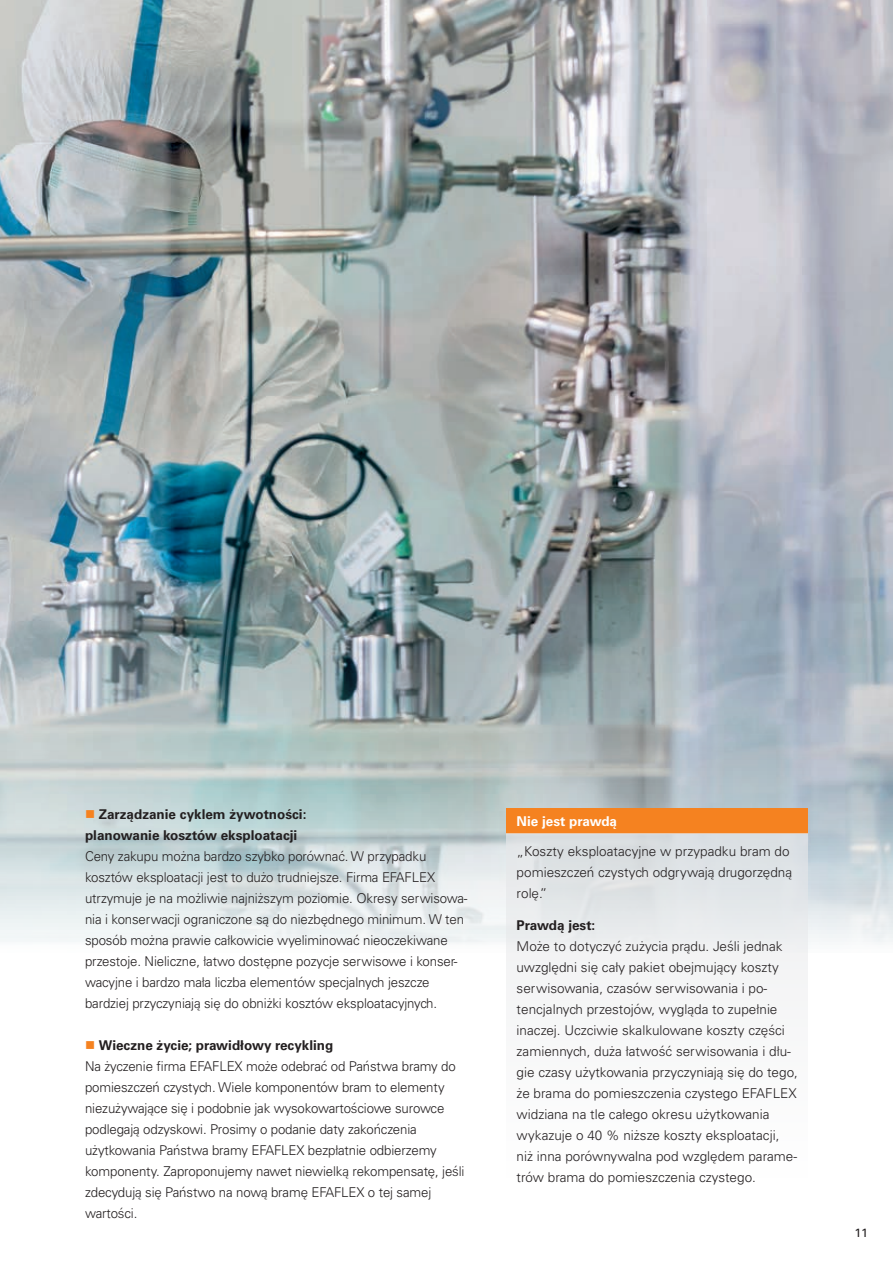
<style>
.page{position:relative;width:893px;height:1263px;background:#fff}
.page>*{position:absolute;margin:0;border:0;box-sizing:border-box;transform-origin:0 0}
.t1{font:300 13.5px/21px "Univers CE";letter-spacing:-.01em;color:#231f20}
.t2{font:700 13.5px/21px "Univers CE";color:#231f20}
.t3{font:700 13.5px "Univers CE";color:#fff}
.t4{font:12px "Univers";color:#231f20}
.s1{color:#f58220}
.s2{font-weight:700}
</style>
<div class="page">
<img style="left:0;top:0;width:893px;height:943px">
<div style="left:506px;top:808px;width:302px;height:25px;background:#f58220"></div>
<div style="left:506px;top:833px;width:302px;height:345px;background:linear-gradient(to bottom,#dfe2e5,#fff)"></div>
<p class="t2" style="left:85px;top:804px;width:223px"><span class="s1">■</span> Zarządzanie cyklem żywotności: planowanie kosztów eksploatacji</p>
<p class="t1" style="left:85px;top:846px;width:384px">Ceny zakupu można bardzo szybko porównać. W przypadku kosztów eksploatacji jest to dużo trudniejsze. Firma EFAFLEX utrzymuje je na możliwie najniższym poziomie. Okresy serwisowa&shy;nia i konserwacji ograniczone są do niezbędnego minimum. W ten sposób można prawie całkowicie wyeliminować nieoczekiwane przestoje. Nieliczne, łatwo dostępne pozycje serwisowe i konser&shy;wacyjne i bardzo mała liczba elementów specjalnych jeszcze bardziej przyczyniają się do obniżki kosztów eksploatacyjnych.</p>
<p class="t1" style="left:85px;top:1035px;width:381px"><span class="s1">■</span> <span class="s2">Wieczne życie; prawidłowy recykling<br></span>Na życzenie firma EFAFLEX może odebrać od Państwa bramy do pomieszczeń czystych. Wiele komponentów bram to elementy niezużywające się i podobnie jak wysokowartościowe surowce podlegają odzyskowi. Prosimy o podanie daty zakończenia użytkowania Państwa bramy EFAFLEX bezpłatnie odbierzemy komponenty. Zaproponujemy nawet niewielką rekompensatę, jeśli zdecydują się Państwo na nową bramę EFAFLEX o tej samej wartości.</p>
<p class="t3" style="left:517px;top:813px;width:102px">Nie jest prawdą</p>
<p class="t1" style="left:517px;top:841px;width:277px">„Koszty eksploatacyjne w przypadku bram do pomieszczeń czystych odgrywają drugorzędną rolę.”</p>
<p class="t2" style="left:517px;top:915px;width:80px">Prawdą jest:</p>
<p class="t1" style="left:517px;top:936px;width:283px">Może to dotyczyć zużycia prądu. Jeśli jednak uwzględni się cały pakiet obejmujący koszty serwisowania, czasów serwisowania i po&shy;tencjalnych przestojów, wygląda to zupełnie inaczej. Uczciwie skalkulowane koszty części zamiennych, duża łatwość serwisowania i dłu&shy;gie czasy użytkowania przyczyniają się do tego, że brama do pomieszczenia czystego EFAFLEX widziana na tle całego okresu użytkowania wykazuje o 40 % niższe koszty eksploatacji, niż inna porównywalna pod względem parame&shy;trów brama do pomieszczenia czystego.</p>
<p class="t4" style="left:854px;top:1225px;width:15px">11</p>
</div>
